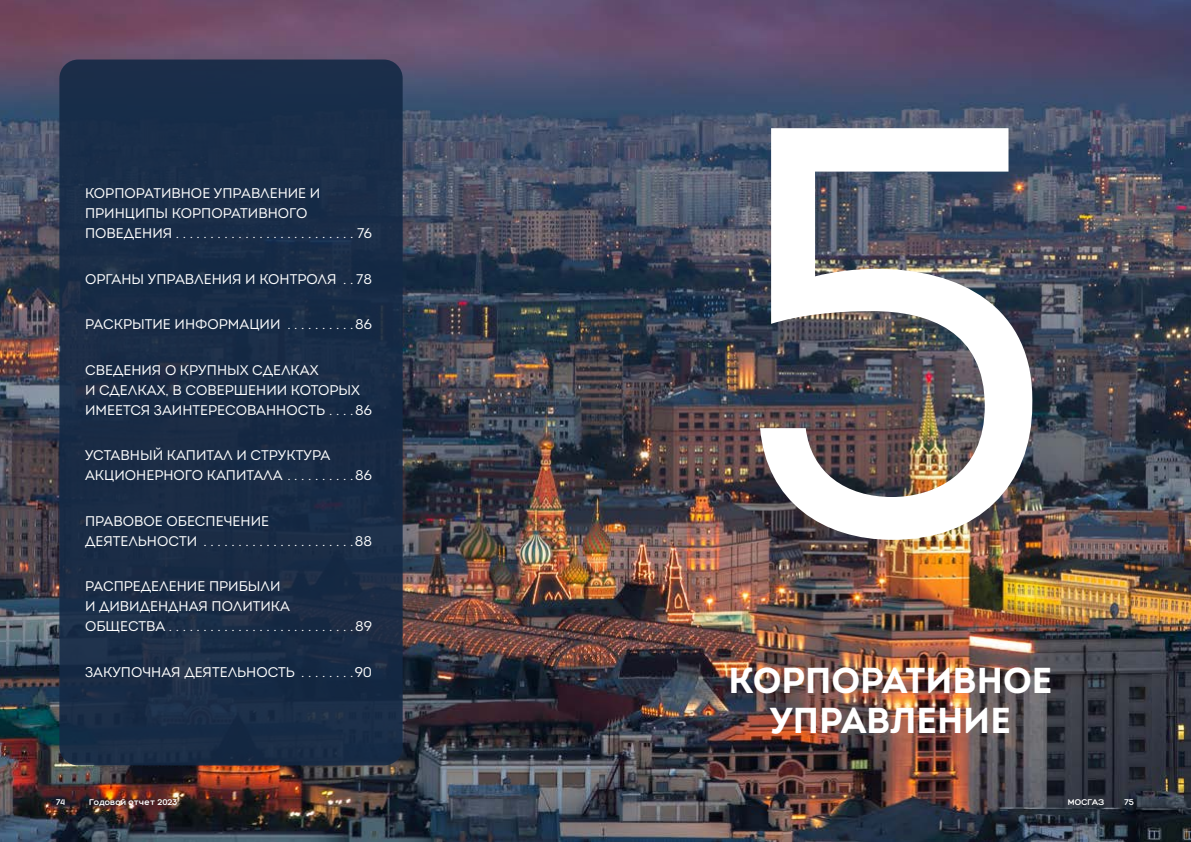
<style>
.page{position:relative;width:1191px;height:842px;background:#fff}
.page>*{position:absolute;margin:0;border:0;box-sizing:border-box;transform-origin:0 0}
.t1{font:578.9px "Intro";color:#fff}
.t2{font:700 36px/40px "Intro";color:#fff;text-align:center}
.t3{font:14px/20px "Intro Book Alt";color:#fff}
.t4{font:700 9px "Hero";color:#fff}
</style>
<div class="page">
<img style="left:0;top:0;width:1191px;height:842px">
<div style="left:59px;top:60px;width:344px;height:705px;background:#142945;border-radius:19px"></div>
<p class="t3" style="left:85px;top:183px;width:289px">КОРПОРАТИВНОЕ УПРАВЛЕНИЕ И<br>ПРИНЦИПЫ КОРПОРАТИВНОГО<br>ПОВЕДЕНИЯ . . . . . . . . . . . . . . . . . . . . . . . . . . 76</p>
<p class="t3" style="left:85px;top:269px;width:288px">ОРГАНЫ УПРАВЛЕНИЯ И КОНТРОЛЯ . 78</p>
<p class="t3" style="left:85px;top:314px;width:288px">РАСКРЫТИЕ ИНФОРМАЦИИ . . . . . . . . . 86</p>
<p class="t3" style="left:85px;top:360px;width:288px">СВЕДЕНИЯ О КРУПНЫХ СДЕЛКАХ<br>И СДЕЛКАХ, В СОВЕРШЕНИИ КОТОРЫХ<br>ИМЕЕТСЯ ЗАИНТЕРЕСОВАННОСТЬ . . . 86</p>
<p class="t3" style="left:85px;top:445px;width:288px">УСТАВНЫЙ КАПИТАЛ И СТРУКТУРА<br>АКЦИОНЕРНОГО КАПИТАЛА . . . . . . . . . 86</p>
<p class="t3" style="left:85px;top:511px;width:288px">ПРАВОВОЕ ОБЕСПЕЧЕНИЕ<br>ДЕЯТЕЛЬНОСТИ . . . . . . . . . . . . . . . . . . . . . 88</p>
<p class="t3" style="left:85px;top:577px;width:288px">РАСПРЕДЕЛЕНИЕ ПРИБЫЛИ<br>И ДИВИДЕНДНАЯ ПОЛИТИКА<br>ОБЩЕСТВА . . . . . . . . . . . . . . . . . . . . . . . . . . 89</p>
<p class="t3" style="left:85px;top:662px;width:288px">ЗАКУПОЧНАЯ ДЕЯТЕЛЬНОСТЬ . . . . . . . 90</p>
<h1 class="t1" style="left:725px;top:-22px;width:337px">5</h1>
<h2 class="t2" style="left:728px;top:660px;width:325px">КОРПОРАТИВНОЕ<br>УПРАВЛЕНИЕ</h2>
<p class="t4" style="left:56px;top:797px;width:11px">74</p>
<p class="t4" style="left:89px;top:797px;width:90px">Годовой отчет 2023</p>
<p class="t4" style="left:1067px;top:797px;width:38px">МОСГАЗ</p>
<p class="t4" style="left:1124px;top:797px;width:11px">75</p>
</div>
